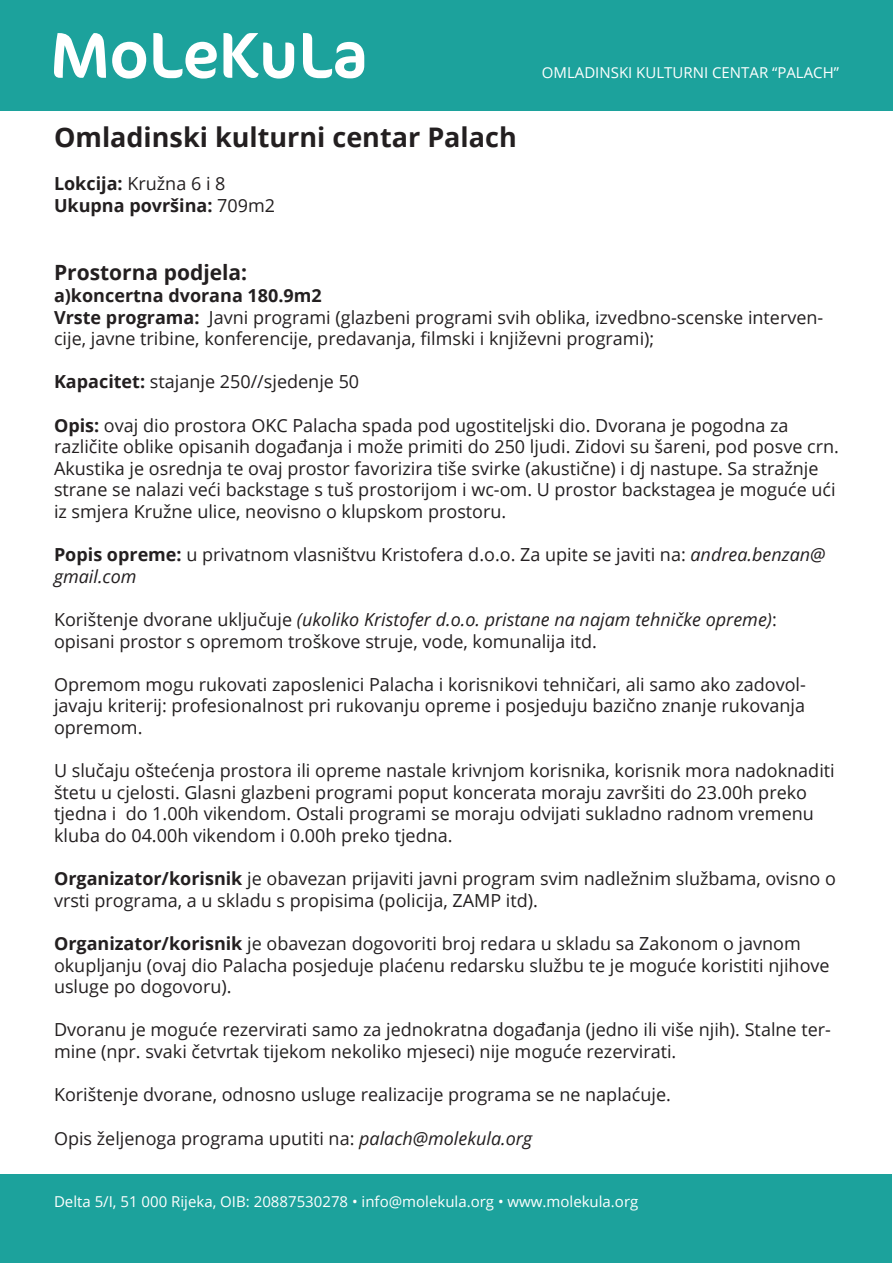
<style>
.page{position:relative;width:893px;height:1263px;background:#fff}
.page>*{position:absolute;margin:0;border:0;box-sizing:border-box;transform-origin:0 0}
.t1{font:700 27px "Open Sans";color:#231f20}
.t2{font:700 21px "Open Sans";color:#231f20}
.t3{font:18px/21.6px "Open Sans";color:#231f20}
.t4{font:italic 18px "Open Sans";color:#231f20}
.t5{font:700 18px "Open Sans";color:#231f20}
.t6{font:15px "Open Sans";color:#fff}
.s1{font-weight:700}
.s2{font-weight:400}
.s3{font-style:italic}
.s4{font-style:normal}
</style>
<div class="page">
<div style="left:0;top:0;width:893px;height:111px;background:#1ca29c"></div>
<div style="left:0;top:1175px;width:891px;height:88px;background:#1ca29c"></div>
<svg style="left:54px;top:33px;width:310px;height:46px"></svg>
<p class="t1" style="left:54px;top:118px;width:464px">Omladinski kulturni centar Palach</p>
<p class="t3" style="left:54px;top:173px;width:173px"><span class="s1">Lokcija:</span> Kružna 6 i 8</p>
<p class="t5" style="left:54px;top:193px;width:223px">Ukupna površina: <span class="s2">709m2</span></p>
<p class="t6" style="left:542px;top:63px;width:299px">OMLADINSKI KULTURNI CENTAR “PALACH”</p>
<p class="t2" style="left:54px;top:258px;width:195px">Prostorna podjela:</p>
<p class="t5" style="left:54px;top:283px;width:269px">a)koncertna dvorana 180.9m2</p>
<p class="t3" style="left:54px;top:306px;width:771px"><span class="s1">Vrste programa:</span> Javni programi (glazbeni programi svih oblika, izvedbno-scenske interven&shy;cije, javne tribine, konferencije, predavanja, filmski i književni programi);</p>
<p class="t3" style="left:54px;top:371px;width:307px"><span class="s1">Kapacitet:</span> stajanje 250//sjedenje 50</p>
<p class="t3" style="left:54px;top:414px;width:786px"><span class="s1">Opis:</span> ovaj dio prostora OKC Palacha spada pod ugostiteljski dio. Dvorana je pogodna za različite oblike opisanih događanja i može primiti do 250 ljudi. Zidovi su šareni, pod posve crn.<br>Akustika je osrednja te ovaj prostor favorizira tiše svirke (akustične) i dj nastupe. Sa stražnje strane se nalazi veći backstage s tuš prostorijom i wc-om. U prostor backstagea je moguće ući iz smjera Kružne ulice, neovisno o klupskom prostoru.</p>
<p class="t3" style="left:54px;top:543px;width:773px"><span class="s1">Popis opreme:</span> u privatnom vlasništvu Kristofera d.o.o. Za upite se javiti na: <span class="s3">andrea.benzan@ gmail.com</span></p>
<p class="t4" style="left:54px;top:607px;width:724px"><span class="s4">Korištenje dvorane uključuje</span> (ukoliko Kristofer d.o.o. pristane na najam tehničke opreme)<span class="s4">:</span></p>
<p class="t3" style="left:54px;top:630px;width:544px">opisani prostor s opremom troškove struje, vode, komunalija itd.</p>
<p class="t3" style="left:54px;top:673px;width:753px;text-align:justify">Opremom mogu rukovati zaposlenici Palacha i korisnikovi tehničari, ali samo ako zadovol&shy;javaju kriterij: profesionalnost pri rukovanju opreme i posjeduju bazično znanje rukovanja opremom.</p>
<p class="t3" style="left:54px;top:759px;width:782px">U slučaju oštećenja prostora ili opreme nastale krivnjom korisnika, korisnik mora nadoknaditi štetu u cjelosti. Glasni glazbeni programi poput koncerata moraju završiti do 23.00h preko tjedna i do 1.00h vikendom. Ostali programi se moraju odvijati sukladno radnom vremenu kluba do 04.00h vikendom i 0.00h preko tjedna.</p>
<p class="t3" style="left:54px;top:867px;width:783px"><span class="s1">Organizator/korisnik</span> je obavezan prijaviti javni program svim nadležnim službama, ovisno o vrsti programa, a u skladu s propisima (policija, ZAMP itd).</p>
<p class="t3" style="left:54px;top:932px;width:777px"><span class="s1">Organizator/korisnik</span> je obavezan dogovoriti broj redara u skladu sa Zakonom o javnom okupljanju (ovaj dio Palacha posjeduje plaćenu redarsku službu te je moguće koristiti njihove usluge po dogovoru).</p>
<p class="t3" style="left:54px;top:1019px;width:778px">Dvoranu je moguće rezervirati samo za jednokratna događanja (jedno ili više njih). Stalne ter&shy;mine (npr. svaki četvrtak tijekom nekoliko mjeseci) nije moguće rezervirati.</p>
<p class="t3" style="left:54px;top:1083px;width:618px">Korištenje dvorane, odnosno usluge realizacije programa se ne naplaćuje.</p>
<p class="t3" style="left:54px;top:1127px;width:480px">Opis željenoga programa uputiti na: <span class="s3">palach@molekula.org</span></p>
<p class="t6" style="left:54px;top:1191px;width:586px">Delta 5/I, 51 000 Rijeka, OIB: 20887530278 • info@molekula.org • www.molekula.org</p>
</div>
